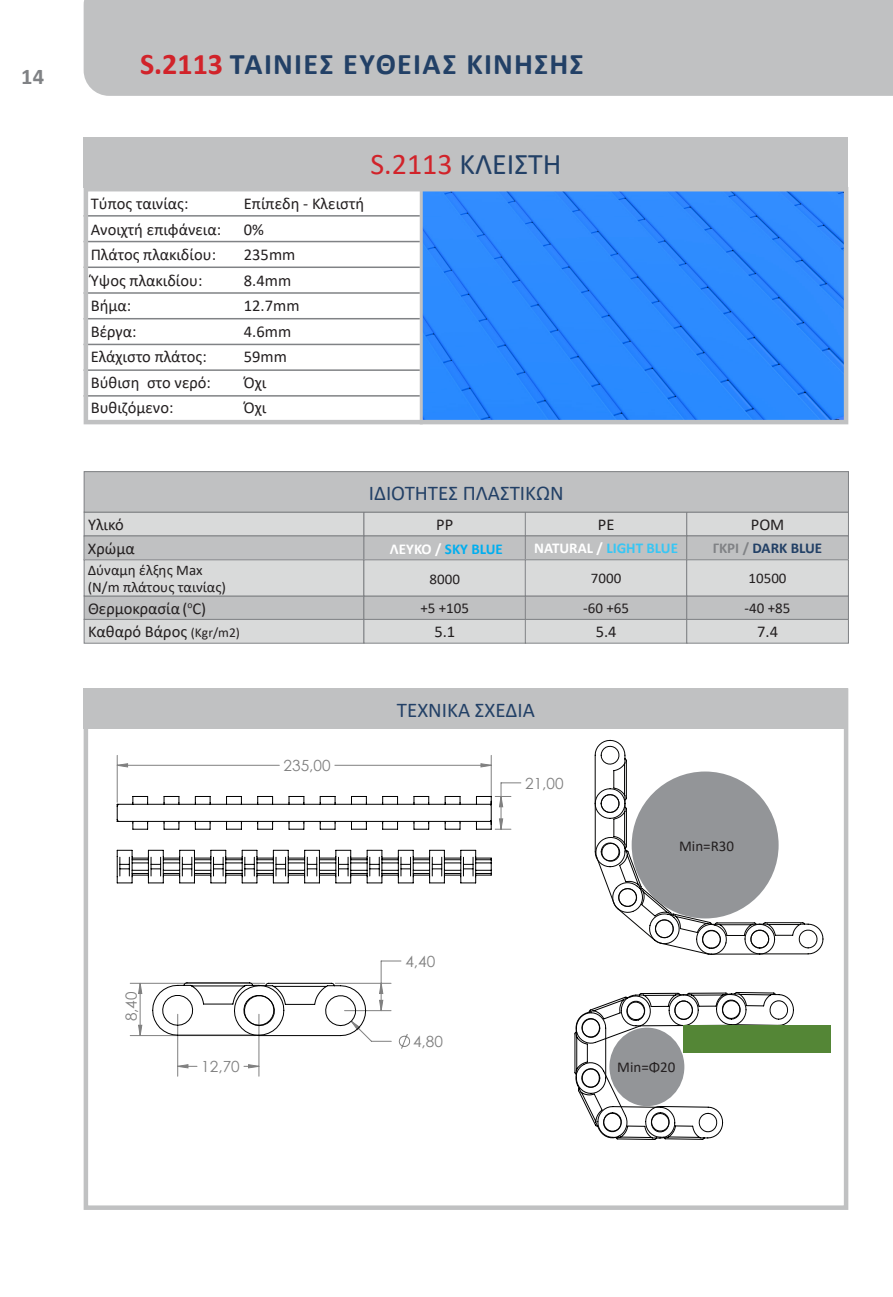
<style>
.page{position:relative;width:893px;height:1297px;background:#fff}
.page>*{position:absolute;margin:0;border:0;box-sizing:border-box;transform-origin:0 0}
.t1{font:700 30px "Calibri";letter-spacing:.04em;color:#224066}
.t2{font:30px "Calibri";color:#224066}
.t3{font:700 22.5px "Calibri";color:#808285}
.t4{font:21px "Calibri";color:#224066}
.t5{font:16.5px/25.5px "Calibri";color:#231f20}
.t6{font:15.45px "Century Gothic";color:#808080}
.t7{font:15.3px "Century Gothic";color:#808080}
.t8{font:15px "Calibri";color:#231f20}
.t9{font:700 15px "Calibri";color:#38c6f4}
.t10{font:700 15px "Calibri";color:#00aeef}
.t11{font:700 15px "Calibri";color:#224066}
.t12{font:14.7px/16.5px "Calibri";color:#231f20}
.s1{color:#d1232a}
.s2{color:#fff}
.s3{color:#808285}
.s4{font-size:13.5px}
</style>
<div class="page">
<div style="left:84px;top:0;width:809px;height:96px;background:#c0c1c2"></div>
<div style="left:84px;top:688px;width:764px;height:522px;border:4px solid #c0c1c2"></div>
<div style="left:84px;top:689px;width:764px;height:40px;background:#c0c1c2"></div>
<svg style="left:117px;top:764px;width:386px;height:304px"></svg>
<svg style="left:138px;top:983px;width:4px;height:53px"></svg>
<svg style="left:116px;top:796px;width:376px;height:34px"></svg>
<svg style="left:116px;top:849px;width:376px;height:35px"></svg>
<svg style="left:152px;top:982px;width:214px;height:54px"></svg>
<div style="left:84px;top:512px;width:280px;height:24px;background:#d9dada"></div>
<div style="left:84px;top:512px;width:280px;height:24px;border:1px solid #808285"></div>
<div style="left:84px;top:619px;width:280px;height:24px;background:#d9dada"></div>
<div style="left:84px;top:619px;width:280px;height:24px;border:1px solid #808285"></div>
<div style="left:364px;top:512px;width:162px;height:24px;background:#d9dada"></div>
<div style="left:364px;top:512px;width:162px;height:24px;border:1px solid #808285"></div>
<div style="left:525px;top:512px;width:162px;height:24px;background:#d9dada"></div>
<div style="left:525px;top:512px;width:162px;height:24px;border:1px solid #808285"></div>
<div style="left:687px;top:512px;width:161px;height:24px;background:#d9dada"></div>
<div style="left:687px;top:512px;width:162px;height:24px;border:1px solid #808285"></div>
<div style="left:364px;top:619px;width:162px;height:24px;background:#d9dada"></div>
<div style="left:364px;top:619px;width:162px;height:24px;border:1px solid #808285"></div>
<div style="left:525px;top:619px;width:162px;height:24px;background:#d9dada"></div>
<div style="left:525px;top:619px;width:162px;height:24px;border:1px solid #808285"></div>
<div style="left:687px;top:619px;width:161px;height:24px;background:#d9dada"></div>
<div style="left:687px;top:619px;width:162px;height:24px;border:1px solid #808285"></div>
<div style="left:84px;top:536px;width:280px;height:24px;background:#c0c1c2"></div>
<div style="left:84px;top:536px;width:280px;height:24px;border:1px solid #808285"></div>
<div style="left:84px;top:472px;width:764px;height:40px;background:#c0c1c2"></div>
<div style="left:84px;top:471px;width:765px;height:41px;border:1px solid #808285"></div>
<div style="left:364px;top:536px;width:162px;height:24px;background:#c0c1c2"></div>
<div style="left:364px;top:536px;width:162px;height:24px;border:1px solid #808285"></div>
<div style="left:525px;top:536px;width:162px;height:24px;background:#c0c1c2"></div>
<div style="left:525px;top:536px;width:162px;height:24px;border:1px solid #808285"></div>
<div style="left:687px;top:536px;width:161px;height:24px;background:#c0c1c2"></div>
<div style="left:686px;top:536px;width:163px;height:24px;border:1px solid #808285"></div>
<div style="left:84px;top:596px;width:280px;height:23px;background:#c0c1c2"></div>
<div style="left:84px;top:596px;width:280px;height:23px;border:1px solid #808285"></div>
<div style="left:364px;top:596px;width:162px;height:23px;background:#c0c1c2"></div>
<div style="left:364px;top:596px;width:162px;height:23px;border:1px solid #808285"></div>
<div style="left:525px;top:596px;width:162px;height:23px;background:#c0c1c2"></div>
<div style="left:525px;top:596px;width:162px;height:23px;border:1px solid #808285"></div>
<div style="left:687px;top:596px;width:161px;height:23px;background:#c0c1c2"></div>
<div style="left:687px;top:596px;width:162px;height:23px;border:1px solid #808285"></div>
<div style="left:84px;top:560px;width:280px;height:36px;background:#d9dada"></div>
<div style="left:84px;top:560px;width:280px;height:36px;border:1px solid #808285"></div>
<div style="left:364px;top:560px;width:162px;height:36px;background:#d9dada"></div>
<div style="left:364px;top:560px;width:162px;height:36px;border:1px solid #808285"></div>
<div style="left:525px;top:560px;width:162px;height:36px;background:#d9dada"></div>
<div style="left:525px;top:560px;width:162px;height:36px;border:1px solid #808285"></div>
<div style="left:687px;top:560px;width:161px;height:36px;background:#d9dada"></div>
<div style="left:686px;top:560px;width:163px;height:36px;border:1px solid #808285"></div>
<svg style="left:574px;top:992px;width:220px;height:148px"></svg>
<div style="left:609px;top:1028px;width:75px;height:78px;background:#939598;border-radius:50%"></div>
<div style="left:683px;top:1025px;width:148px;height:28px;background:#548636"></div>
<svg style="left:595px;top:740px;width:228px;height:215px"></svg>
<div style="left:632px;top:771px;width:147px;height:147px;background:#939598;border-radius:50%"></div>
<div style="left:84px;top:137px;width:764px;height:51px;background:#c0c1c2"></div>
<hr style="left:84px;top:215px;width:336px;height:2px;background:#808285">
<hr style="left:84px;top:241px;width:336px;height:1px;background:#808285">
<hr style="left:84px;top:267px;width:336px;height:1px;background:#808285">
<hr style="left:84px;top:292px;width:336px;height:2px;background:#808285">
<hr style="left:84px;top:318px;width:336px;height:1px;background:#808285">
<hr style="left:84px;top:344px;width:336px;height:1px;background:#808285">
<hr style="left:84px;top:369px;width:336px;height:2px;background:#808285">
<hr style="left:84px;top:395px;width:336px;height:2px;background:#808285">
<img style="left:423px;top:192px;width:420px;height:227px">
<hr style="left:420px;top:189px;width:3px;height:235px;background:#c0c1c2">
<div style="left:84px;top:187px;width:764px;height:237px;border:4px solid #c0c1c2"></div>
<h2 class="t3" style="left:21px;top:61px;width:24px">14</h2>
<p class="t1" style="left:140px;top:43px;width:445px"><span class="s1">S.2113</span> ΤΑΙΝΙΕΣ ΕΥΘΕΙΑΣ ΚΙΝΗΣΗΣ</p>
<p class="t5" style="left:91px;top:190px;width:99px">Τύπος ταινίας:</p>
<p class="t5" style="left:91px;top:216px;width:132px">Ανοιχτή επιφάνεια:</p>
<p class="t5" style="left:91px;top:241px;width:127px">Πλάτος πλακιδίου:</p>
<p class="t5" style="left:91px;top:267px;width:113px">Ύψος πλακιδίου:<br>Βήμα:</p>
<p class="t5" style="left:91px;top:318px;width:47px">Βέργα:</p>
<p class="t5" style="left:91px;top:343px;width:118px">Ελάχιστο πλάτος:</p>
<p class="t5" style="left:91px;top:369px;width:122px">Βύθιση στο νερό:</p>
<p class="t5" style="left:91px;top:394px;width:84px">Βυθιζόμενο:</p>
<p class="t2" style="left:370px;top:143px;width:192px"><span class="s1">S.2113</span> ΚΛΕΙΣΤΗ</p>
<p class="t5" style="left:244px;top:190px;width:122px">Επίπεδη - Κλειστή</p>
<p class="t5" style="left:244px;top:216px;width:22px">0%</p>
<p class="t5" style="left:244px;top:241px;width:53px">235mm</p>
<p class="t5" style="left:244px;top:267px;width:49px">8.4mm</p>
<p class="t5" style="left:244px;top:292px;width:57px">12.7mm</p>
<p class="t5" style="left:244px;top:318px;width:49px">4.6mm<br>59mm<br>Όχι</p>
<p class="t5" style="left:244px;top:394px;width:24px">Όχι</p>
<p class="t5" style="left:88px;top:512px;width:37px">Υλικό</p>
<p class="t5" style="left:88px;top:535px;width:48px">Χρώμα</p>
<p class="t4" style="left:369px;top:478px;width:196px">ΙΔΙΟΤΗΤΕΣ ΠΛΑΣΤΙΚΩΝ</p>
<p class="t5" style="left:436px;top:512px;width:19px">PP</p>
<p class="t5" style="left:598px;top:512px;width:18px">PE</p>
<p class="t5" style="left:751px;top:511px;width:35px">POM</p>
<p class="t10" style="left:390px;top:538px;width:114px"><span class="s2">ΛΕΥΚΟ /</span> SKY BLUE</p>
<p class="t9" style="left:534px;top:538px;width:145px"><span class="s2">NATURAL /</span> LIGHT BLUE</p>
<p class="t11" style="left:713px;top:538px;width:111px"><span class="s3">ΓΚΡΙ /</span> DARK BLUE</p>
<p class="t12" style="left:88px;top:562px;width:140px">Δύναμη έλξης Μax (N/m πλάτους ταινίας)</p>
<p class="t12" style="left:430px;top:570px;width:32px">8000</p>
<p class="t12" style="left:591px;top:570px;width:32px">7000</p>
<p class="t12" style="left:748px;top:570px;width:40px">10500</p>
<p class="t5" style="left:88px;top:595px;width:120px">Θερμοκρασία(<sup>o</sup>C)</p>
<p class="t8" style="left:420px;top:598px;width:50px">+5 +105</p>
<p class="t8" style="left:583px;top:598px;width:47px">-60 +65</p>
<p class="t8" style="left:745px;top:598px;width:47px">-40 +85</p>
<p class="t5" style="left:88px;top:619px;width:153px">Καθαρό Βάρος <span class="s4">(Kgr/m2)</span></p>
<p class="t7" style="left:284px;top:755px;width:48px">235,00</p>
<p class="t6" style="left:121px;top:1021px;width:31px;rotate:-90deg">8,40</p>
<p class="t7" style="left:201px;top:1056px;width:40px">12,70</p>
<p class="t5" style="left:434px;top:619px;width:22px">5.1</p>
<p class="t5" style="left:596px;top:619px;width:22px">5.4</p>
<p class="t5" style="left:757px;top:619px;width:22px">7.4</p>
<p class="t4" style="left:397px;top:695px;width:139px">ΤΕΧΝΙΚΑ ΣΧΕΔΙΑ</p>
<p class="t7" style="left:405px;top:950px;width:31px">4,40</p>
<p class="t7" style="left:413px;top:1031px;width:31px">4,80</p>
<p class="t7" style="left:525px;top:772px;width:40px">21,00</p>
<p class="t8" style="left:679px;top:835px;width:56px">Μin=R30</p>
<p class="t8" style="left:617px;top:1056px;width:60px">Μin=Φ20</p>
</div>
